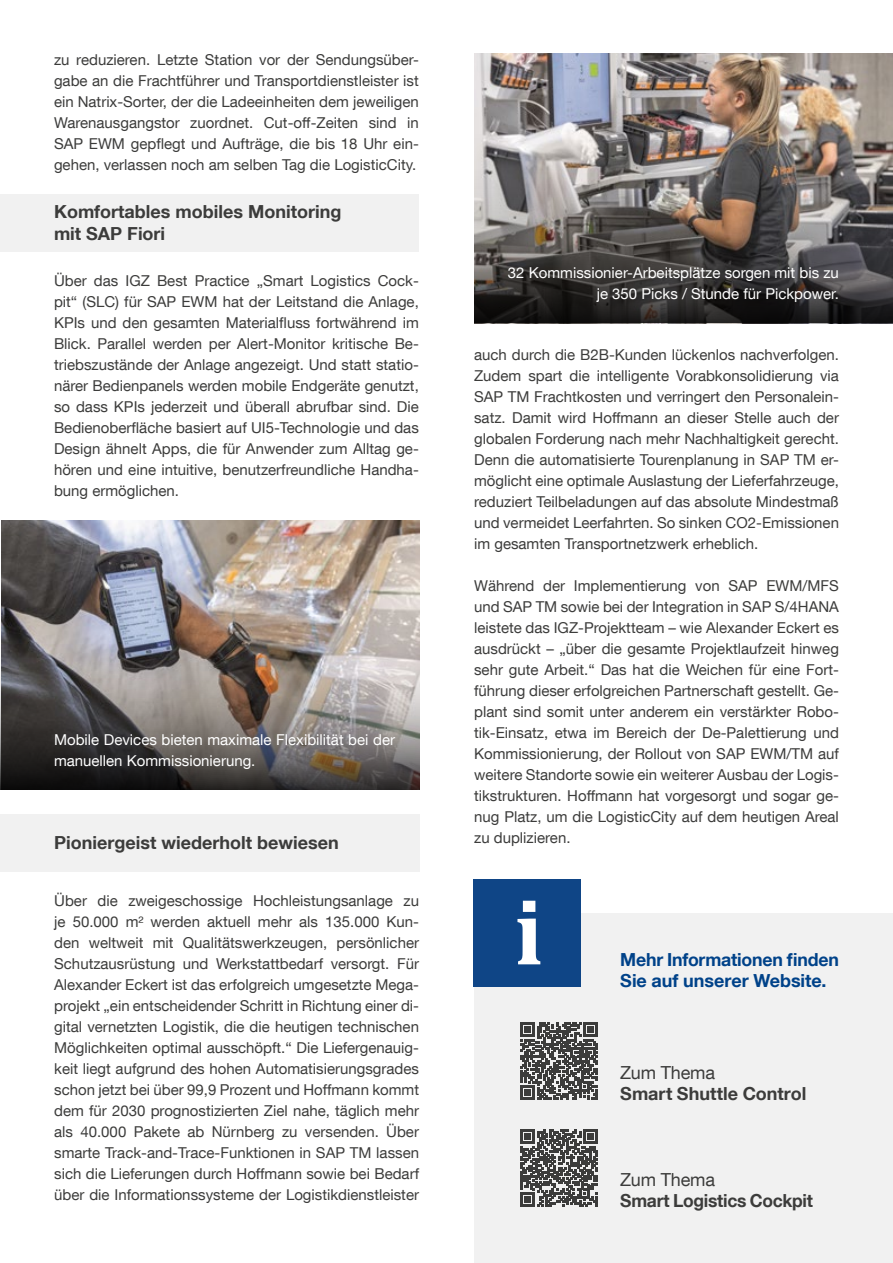
<style>
.page{position:relative;width:893px;height:1263px;background:#fff}
.page>*{position:absolute;margin:0;border:0;box-sizing:border-box;transform-origin:0 0}
.t1{font:700 18px/21.6px "Helvetica Neue LT Com";color:#3c3c3b}
.t2{font:700 18px/21px "Helvetica Neue LT Com";letter-spacing:-.01em;color:#004289}
.t3{font:18px "Helvetica Neue LT Com";letter-spacing:-.01em;color:#3c3c3b}
.t4{font:15px/21px "Helvetica Neue LT Com";color:#3c3c3b;text-align:justify}
.t5{font:15px/21px "Helvetica Neue LT Com";color:#fff;text-align:right}
</style>
<div class="page">
<img style="left:1px;top:520px;width:418px;height:124px">
<svg style="left:0;top:644px;width:419px;height:146px;background:#6c6764"></svg>
<img style="left:474px;top:54px;width:419px;height:116px">
<svg style="left:474px;top:170px;width:419px;height:153px;background:#575351"></svg>
<div style="left:0;top:194px;width:419px;height:58px;background:#f1f1f1"></div>
<div style="left:0;top:814px;width:419px;height:58px;background:#f1f1f1"></div>
<div style="left:474px;top:913px;width:419px;height:350px;background:#f1f1f1"></div>
<div style="left:473px;top:878px;width:108px;height:108px;background:#0f4586"></div>
<svg style="left:517px;top:901px;width:23px;height:63px"></svg>
<svg style="left:520px;top:1022px;width:78px;height:78px"></svg>
<svg style="left:520px;top:1129px;width:78px;height:78px"></svg>
<p class="t4" style="left:54px;top:49px;width:366px">zu reduzieren. Letzte Station vor der Sendungsüber&shy;gabe an die Frachtführer und Transportdienstleister ist ein Natrix-Sorter, der die Ladeeinheiten dem jeweiligen Warenausgangstor zuordnet. Cut-off-Zeiten sind in SAP EWM gepflegt und Aufträge, die bis 18 Uhr ein&shy;gehen, verlassen noch am selben Tag die LogisticCity.</p>
<p class="t1" style="left:54px;top:201px;width:289px">Komfortables mobiles Monitoring mit SAP Fiori</p>
<p class="t4" style="left:54px;top:270px;width:366px">Über das IGZ Best Practice „Smart Logistics Cock&shy;pit“ (SLC) für SAP EWM hat der Leitstand die Anlage, KPIs und den gesamten Materialfluss fortwährend im Blick. Parallel werden per Alert-Monitor kritische Be&shy;triebszustände der Anlage angezeigt. Und statt statio&shy;närer Bedienpanels werden mobile Endgeräte genutzt, so dass KPIs jederzeit und überall abrufbar sind. Die Bedienoberfläche basiert auf UI5-Technologie und das Design ähnelt Apps, die für Anwender zum Alltag ge&shy;hören und eine intuitive, benutzerfreundliche Handha&shy;bung ermöglichen.</p>
<p class="t5" style="left:54px;top:728px;width:343px;text-align:left">Mobile Devices bieten maximale Flexibilität bei der manuellen Kommissionierung.</p>
<p class="t1" style="left:54px;top:831px;width:286px">Pioniergeist wiederholt bewiesen</p>
<p class="t4" style="left:54px;top:890px;width:366px">Über die zweigeschossige Hochleistungsanlage zu je 50.000 m² werden aktuell mehr als 135.000 Kun&shy;den weltweit mit Qualitätswerkzeugen, persönlicher Schutzausrüstung und Werkstattbedarf versorgt. Für Alexander Eckert ist das erfolgreich umgesetzte Mega&shy;projekt „ein entscheidender Schritt in Richtung einer di&shy;gital vernetzten Logistik, die die heutigen technischen Möglichkeiten optimal ausschöpft.“ Die Liefergenauig&shy;keit liegt aufgrund des hohen Automatisierungsgrades schon jetzt bei über 99,9 Prozent und Hoffmann kommt dem für 2030 prognostizierten Ziel nahe, täglich mehr als 40.000 Pakete ab Nürnberg zu versenden. Über smarte Track-and-Trace-Funktionen in SAP TM lassen sich die Lieferungen durch Hoffmann sowie bei Bedarf über die Informationssysteme der Logistikdienstleister</p>
<p class="t5" style="left:508px;top:262px;width:333px">32 Kommissionier-Arbeitsplätze sorgen mit bis zu je 350 Picks / Stunde für Pickpower.</p>
<p class="t4" style="left:474px;top:344px;width:366px">auch durch die B2B-Kunden lückenlos nachverfolgen.<br>Zudem spart die intelligente Vorabkonsolidierung via SAP TM Frachtkosten und verringert den Personalein&shy;satz. Damit wird Hoffmann an dieser Stelle auch der globalen Forderung nach mehr Nachhaltigkeit gerecht.<br>Denn die automatisierte Tourenplanung in SAP TM er&shy;möglicht eine optimale Auslastung der Lieferfahrzeuge, reduziert Teilbeladungen auf das absolute Mindestmaß und vermeidet Leerfahrten. So sinken CO2-Emissionen im gesamten Transportnetzwerk erheblich.</p>
<p class="t4" style="left:474px;top:575px;width:366px">Während der Implementierung von SAP EWM/MFS und SAP TM sowie bei der Integration in SAP S/4HANA leistete das IGZ-Projektteam – wie Alexander Eckert es ausdrückt – „über die gesamte Projektlaufzeit hinweg sehr gute Arbeit.“ Das hat die Weichen für eine Fort&shy;führung dieser erfolgreichen Partnerschaft gestellt. Ge&shy;plant sind somit unter anderem ein verstärkter Robo&shy;tik-Einsatz, etwa im Bereich der De-Palettierung und Kommissionierung, der Rollout von SAP EWM/TM auf weitere Standorte sowie ein weiterer Ausbau der Logis&shy;tikstrukturen. Hoffmann hat vorgesorgt und sogar ge&shy;nug Platz, um die LogisticCity auf dem heutigen Areal zu duplizieren.</p>
<p class="t2" style="left:620px;top:948px;width:220px">Mehr Informationen finden<br>Sie auf unserer Website.</p>
<p class="t3" style="left:620px;top:1061px;width:96px">Zum Thema</p>
<p class="t1" style="left:620px;top:1082px;width:188px">Smart Shuttle Control</p>
<p class="t3" style="left:620px;top:1168px;width:96px">Zum Thema</p>
<p class="t1" style="left:620px;top:1189px;width:194px">Smart Logistics Cockpit</p>
</div>
